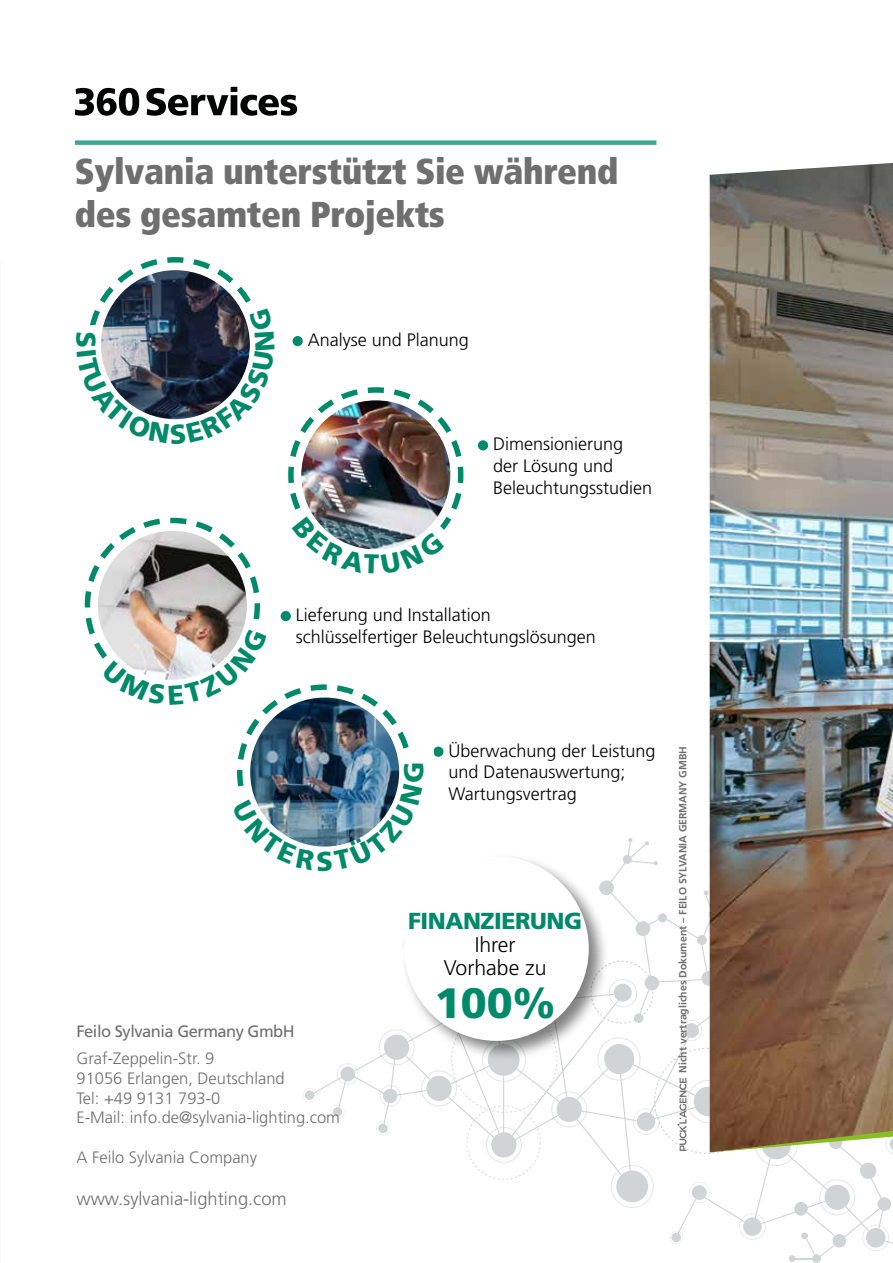
<style>
.page{position:relative;width:893px;height:1263px;background:#fff}
.page>*{position:absolute;margin:0;border:0;box-sizing:border-box;transform-origin:0 0}
.t1{font:900 42.45px "Frutiger LT Std";color:#008a69}
.t2{font:900 condensed 36px/43.2px "Frutiger LT Std";letter-spacing:-.01em;color:#706f6f}
.t3{font:900 23.1px "Frutiger LT Std";letter-spacing:-.02em;color:#008a69}
.t4{font:300 21.3px/23.1px "Frutiger LT Std";color:#000;text-align:center}
.t5{font:300 18.3px "Frutiger LT Std";color:#706f6f}
.t6{font:300 18px/21.6px "Frutiger LT Std";color:#000}
.t7{font:300 16.5px/19.8px "Frutiger LT Std";color:#706f6f}
.t8{font:16.5px "Frutiger LT Std";letter-spacing:-.03em;color:#706f6f}
.t9{font:700 10.5px "Frutiger LT Std";color:#706f6f}
</style>
<div class="page">
<div style="left:599px;top:880px;width:15px;height:15px;background:#d1d4d4;border-radius:50%"></div>
<div style="left:812px;top:1254px;width:9px;height:9px;background:#d1d4d4;border-radius:50%"></div>
<div style="left:789px;top:1255px;width:7px;height:7px;background:#d1d4d4;border-radius:50%"></div>
<svg style="left:611px;top:838px;width:47px;height:44px"></svg>
<img style="left:710px;top:163px;width:183px;height:727px">
<div style="left:75px;top:140px;width:581px;height:5px;background:#40a993"></div>
<div style="left:478px;top:440px;width:10px;height:10px;background:#008a69;border-radius:50%"></div>
<svg style="left:75px;top:88px;width:64px;height:28px"></svg>
<svg style="left:146px;top:87px;width:151px;height:29px"></svg>
<svg style="left:303px;top:890px;width:590px;height:369px"></svg>
<div style="left:401px;top:853px;width:208px;height:208px;background:#000;opacity:.5"></div>
<div style="left:404px;top:856px;width:185px;height:185px;background:#fff;border-radius:50%"></div>
<img style="left:84px;top:257px;width:391px;height:618px">
<h2 class="t2" style="left:75px;top:150px;width:545px">Sylvania unterstützt Sie während des gesamten Projekts</h2>
<p class="t6" style="left:308px;top:329px;width:163px">Analyse und Planung</p>
<p class="t6" style="left:493px;top:434px;width:161px">Dimensionierung der Lösung und<br>Beleuchtungsstudien</p>
<p class="t6" style="left:296px;top:604px;width:302px">Lieferung und Installation schlüsselfertiger Beleuchtungslösungen</p>
<p class="t8" style="left:77px;top:1021px;width:220px">Feilo Sylvania Germany GmbH</p>
<p class="t7" style="left:77px;top:1049px;width:265px">Graf-Zeppelin-Str. 9<br>91056 Erlangen, Deutschland<br>Tel: +49 9131 793-0<br>E-Mail: info.de@sylvania-lighting.com</p>
<p class="t7" style="left:77px;top:1148px;width:182px">A Feilo Sylvania Company</p>
<p class="t5" style="left:77px;top:1188px;width:212px">www.sylvania-lighting.com</p>
<p class="t6" style="left:448px;top:740px;width:209px">Überwachung der Leistung und Datenauswertung;</p>
<p class="t6" style="left:448px;top:783px;width:130px">Wartungsvertrag</p>
<p class="t3" style="left:408px;top:907px;width:175px">FINANZIERUNG</p>
<p class="t4" style="left:444px;top:933px;width:104px">Ihrer<br>Vorhabe zu</p>
<h1 class="t1" style="left:435px;top:977px;width:122px">100%</h1>
<p class="t9" style="left:677px;top:1073px;width:328px;rotate:-90deg">Nicht vertragliches Dokument – FEILO SYLVANIA GERMANY GMBH</p>
</div>
